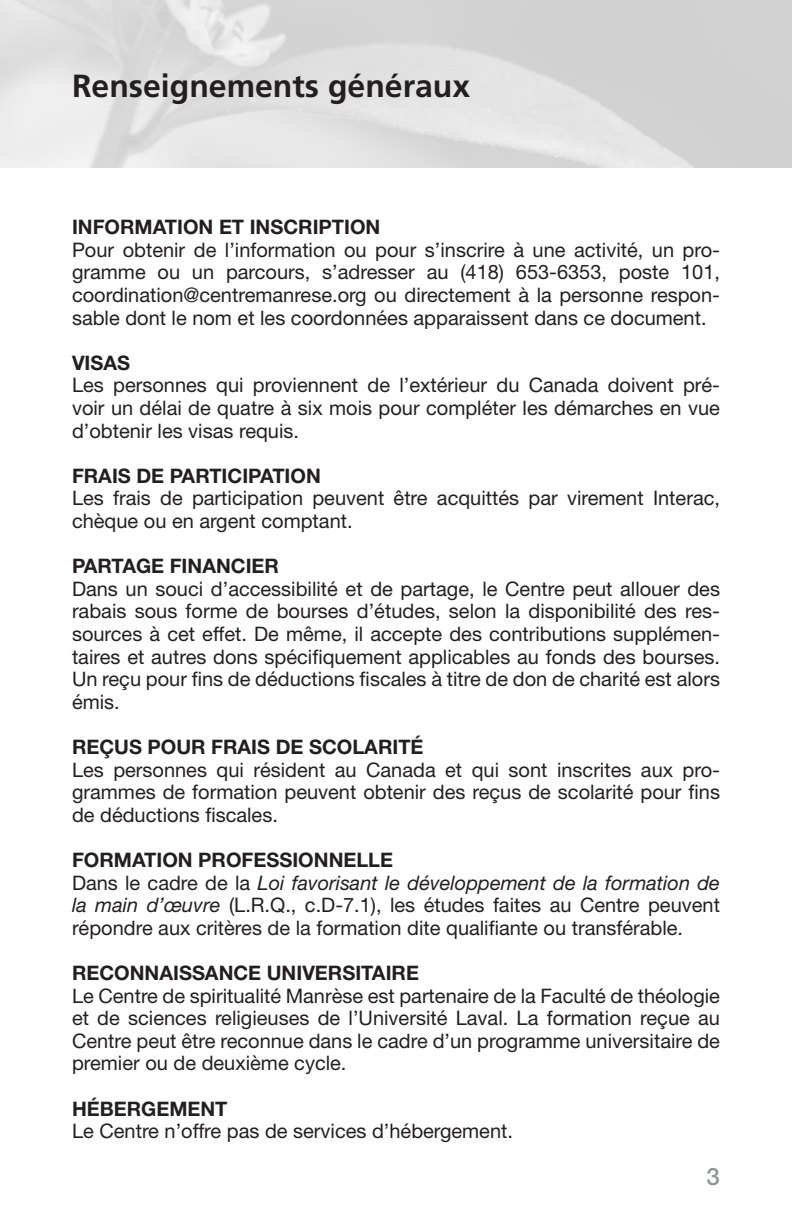
<style>
.page{position:relative;width:792px;height:1224px;background:#fff}
.page>*{position:absolute;margin:0;border:0;box-sizing:border-box;transform-origin:0 0}
.t1{font:700 32px "Frutiger";color:#231f20}
.t2{font:500 24px "Helvetica Neue";color:#939598}
.t3{font:20px/22.6px "Helvetica Neue";color:#231f20;text-align:justify}
.t4{font:700 20px "Helvetica Neue";color:#231f20}
.s1{font-style:italic}
</style>
<div class="page">
<p class="t1" style="left:72px;top:67px;width:400px">Renseignements généraux</p>
<p class="t4" style="left:72px;top:215px;width:310px">INFORMATION ET INSCRIPTION</p>
<p class="t3" style="left:72px;top:238px;width:650px">Pour obtenir de l’information ou pour s’inscrire à une activité, un pro&shy;gramme ou un parcours, s’adresser au (418) 653-6353, poste 101, coordination@centremanrese.org ou directement à la personne respon&shy;sable dont le nom et les coordonnées apparaissent dans ce document.</p>
<p class="t4" style="left:72px;top:350px;width:60px">VISAS</p>
<p class="t3" style="left:72px;top:374px;width:650px">Les personnes qui proviennent de l’extérieur du Canada doivent pré&shy;voir un délai de quatre à six mois pour compléter les démarches en vue d’obtenir les visas requis.</p>
<p class="t4" style="left:72px;top:463px;width:250px">FRAIS DE PARTICIPATION</p>
<p class="t3" style="left:72px;top:487px;width:650px">Les frais de participation peuvent être acquittés par virement Interac, chèque ou en argent comptant.</p>
<p class="t4" style="left:72px;top:554px;width:209px">PARTAGE FINANCIER</p>
<p class="t3" style="left:72px;top:577px;width:650px">Dans un souci d’accessibilité et de partage, le Centre peut allouer des rabais sous forme de bourses d’études, selon la disponibilité des res&shy;sources à cet effet. De même, il accepte des contributions supplémen&shy;taires et autres dons spécifiquement applicables au fonds des bourses.<br>Un reçu pour fins de déductions fiscales à titre de don de charité est alors émis.</p>
<p class="t4" style="left:72px;top:735px;width:353px">REÇUS POUR FRAIS DE SCOLARITÉ</p>
<p class="t3" style="left:72px;top:758px;width:650px">Les personnes qui résident au Canada et qui sont inscrites aux pro&shy;grammes de formation peuvent obtenir des reçus de scolarité pour fins de déductions fiscales.</p>
<p class="t4" style="left:72px;top:848px;width:323px">FORMATION PROFESSIONNELLE</p>
<p class="t3" style="left:72px;top:871px;width:650px">Dans le cadre de la <span class="s1">Loi favorisant le développement de la formation de la main d’œuvre</span> (L.R.Q., c.D-7.1), les études faites au Centre peuvent répondre aux critères de la formation dite qualifiante ou transférable.</p>
<p class="t4" style="left:72px;top:961px;width:348px">RECONNAISSANCE UNIVERSITAIRE</p>
<p class="t3" style="left:72px;top:984px;width:650px">Le Centre de spiritualité Manrèse est partenaire de la Faculté de théologie et de sciences religieuses de l’Université Laval. La formation reçue au Centre peut être reconnue dans le cadre d’un programme universitaire de premier ou de deuxième cycle.</p>
<p class="t4" style="left:72px;top:1096px;width:157px">HÉBERGEMENT</p>
<p class="t3" style="left:72px;top:1120px;width:443px">Le Centre n’offre pas de services d’hébergement.</p>
<p class="t2" style="left:707px;top:1162px;width:15px">3</p>
</div>
